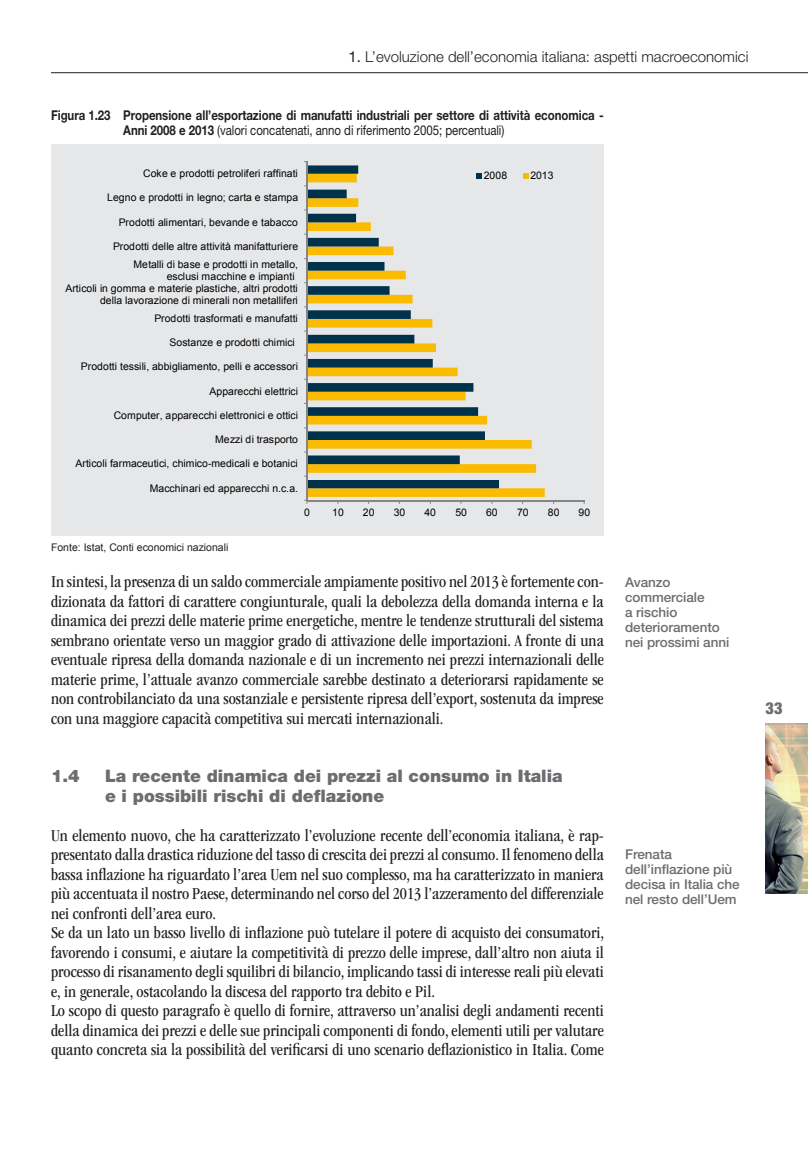
<style>
.page{position:relative;width:808px;height:1149px;background:#fff}
.page>*{position:absolute;margin:0;border:0;box-sizing:border-box;transform-origin:0 0}
.t1{font:condensed 17.25px/19.5px "ITC Garamond Std";color:#231f20;text-align:justify}
.t2{font:900 17.25px/19.5px "Helvetica Neue LT Std";color:#6c6d70}
.t3{font:900 condensed 16.5px "Helvetica Neue LT Std";color:#6c6d70}
.t4{font:300 15px "Helvetica Neue LT Std";color:#231f20}
.t5{font:700 13.5px/15px "Helvetica Neue LT Std";letter-spacing:-.005em;color:#231f20;scale:.85 1}
.t6{font:500 13.5px/15px "Helvetica Neue LT Std";letter-spacing:-.005em;color:#6c6d70}
.t7{font:10.5px/12.3px "Arial";letter-spacing:-.005em;color:#000;text-align:right}
.t8{font:10.5px "Arial";color:#231f20}
.s1{font-weight:400}
</style>
<div class="page">
<hr style="left:51px;top:72px;width:757px;height:1px;background:#231f20">
<img style="left:766px;top:723px;width:42px;height:170px">
<div style="left:51px;top:145px;width:553px;height:390px;background:#e6e7e9"></div>
<svg style="left:308px;top:174px;width:237px;height:323px"></svg>
<svg style="left:308px;top:165px;width:191px;height:323px"></svg>
<hr style="left:307px;top:500px;width:277px;height:1px;background:#868686">
<hr style="left:307px;top:161px;width:1px;height:339px;background:#868686">
<svg style="left:476px;top:173px;width:6px;height:5px"></svg>
<svg style="left:523px;top:173px;width:5px;height:5px"></svg>
<p class="t4" style="left:349px;top:47px;width:401px"><span class="s1">1.</span> L’evoluzione dell’economia italiana: aspetti macroeconomici</p>
<p class="t5" style="left:123px;top:108px;width:567px;text-indent:-72px">Figura 1.23 Propensione all’esportazione di manufatti industriali per settore di attività economica -<br>Anni 2008 e 2013 <span class="s1">(valori concatenati, anno di riferimento 2005; percentuali)</span></p>
<p class="t7" style="left:143px;top:167px;width:156px">Coke e prodotti petroliferi raffinati</p>
<p class="t7" style="left:484px;top:169px;width:25px">2008</p>
<p class="t7" style="left:530px;top:169px;width:25px">2013</p>
<p class="t7" style="left:107px;top:191px;width:192px">Legno e prodotti in legno; carta e stampa</p>
<p class="t7" style="left:119px;top:216px;width:181px">Prodotti alimentari, bevande e tabacco</p>
<p class="t7" style="left:113px;top:240px;width:187px">Prodotti delle altre attività manifatturiere</p>
<p class="t7" style="left:167px;top:258px;width:133px;text-align:left;text-indent:-33px">Metalli di base e prodotti in metallo, esclusi macchine e impianti</p>
<p class="t7" style="left:66px;top:282px;width:234px">Articoli in gomma e materie plastiche, altri prodotti della lavorazione di minerali non metalliferi</p>
<p class="t7" style="left:154px;top:312px;width:145px">Prodotti trasformati e manufatti</p>
<p class="t7" style="left:170px;top:336px;width:127px">Sostanze e prodotti chimici</p>
<p class="t7" style="left:81px;top:360px;width:219px">Prodotti tessili, abbigliamento, pelli e accessori</p>
<p class="t7" style="left:209px;top:385px;width:90px">Apparecchi elettrici</p>
<p class="t7" style="left:114px;top:409px;width:186px">Computer, apparecchi elettronici e ottici</p>
<p class="t7" style="left:215px;top:433px;width:84px">Mezzi di trasporto</p>
<p class="t7" style="left:76px;top:457px;width:224px">Articoli farmaceutici, chimico-medicali e botanici</p>
<p class="t7" style="left:150px;top:481px;width:150px">Macchinari ed apparecchi n.c.a.</p>
<p class="t8" style="left:51px;top:540px;width:179px">Fonte: Istat, Conti economici nazionali</p>
<p class="t7" style="left:304px;top:506px;width:7px">0</p>
<p class="t7" style="left:332px;top:506px;width:13px">10</p>
<p class="t7" style="left:363px;top:506px;width:13px">20</p>
<p class="t7" style="left:394px;top:506px;width:13px">30</p>
<p class="t7" style="left:424px;top:506px;width:13px">40</p>
<p class="t7" style="left:455px;top:506px;width:13px">50</p>
<p class="t7" style="left:486px;top:506px;width:13px">60</p>
<p class="t7" style="left:517px;top:506px;width:13px">70</p>
<p class="t7" style="left:548px;top:506px;width:13px">80</p>
<p class="t7" style="left:579px;top:506px;width:13px">90</p>
<p class="t1" style="left:51px;top:571px;width:554px">In sintesi, la presenza di un saldo commerciale ampiamente positivo nel 2013 è fortemente con&shy;dizionata da fattori di carattere congiunturale, quali la debolezza della domanda interna e la dinamica dei prezzi delle materie prime energetiche, mentre le tendenze strutturali del sistema sembrano orientate verso un maggior grado di attivazione delle importazioni. A fronte di una eventuale ripresa della domanda nazionale e di un incremento nei prezzi internazionali delle materie prime, l’attuale avanzo commerciale sarebbe destinato a deteriorarsi rapidamente se non controbilanciato da una sostanziale e persistente ripresa dell’export, sostenuta da imprese con una maggiore capacità competitiva sui mercati internazionali.</p>
<p class="t2" style="left:51px;top:766px;width:30px">1.4</p>
<p class="t2" style="left:105px;top:766px;width:459px">La recente dinamica dei prezzi al consumo in Italia e i possibili rischi di deflazione</p>
<p class="t1" style="left:51px;top:825px;width:555px;text-align:left">Un elemento nuovo, che ha caratterizzato l’evoluzione recente dell’economia italiana, è rap&shy;presentato dalla drastica riduzione del tasso di crescita dei prezzi al consumo. Il fenomeno della bassa inflazione ha riguardato l’area Uem nel suo complesso, ma ha caratterizzato in maniera più accentuata il nostro Paese, determinando nel corso del 2013 l’azzeramento del differenziale nei confronti dell’area euro.<br>Se da un lato un basso livello di inflazione può tutelare il potere di acquisto dei consumatori, favorendo i consumi, e aiutare la competitività di prezzo delle imprese, dall’altro non aiuta il processo di risanamento degli squilibri di bilancio, implicando tassi di interesse reali più elevati e, in generale, ostacolando la discesa del rapporto tra debito e Pil.<br>Lo scopo di questo paragrafo è quello di fornire, attraverso un’analisi degli andamenti recenti della dinamica dei prezzi e delle sue principali componenti di fondo, elementi utili per valutare quanto concreta sia la possibilità del verificarsi di uno scenario deflazionistico in Italia. Come</p>
<p class="t6" style="left:625px;top:574px;width:106px">Avanzo commerciale<br>a rischio deterioramento nei prossimi anni</p>
<p class="t6" style="left:625px;top:846px;width:116px">Frenata dell’inflazione più decisa in Italia che nel resto dell’Uem</p>
<p class="t3" style="left:765px;top:697px;width:19px">33</p>
</div>
